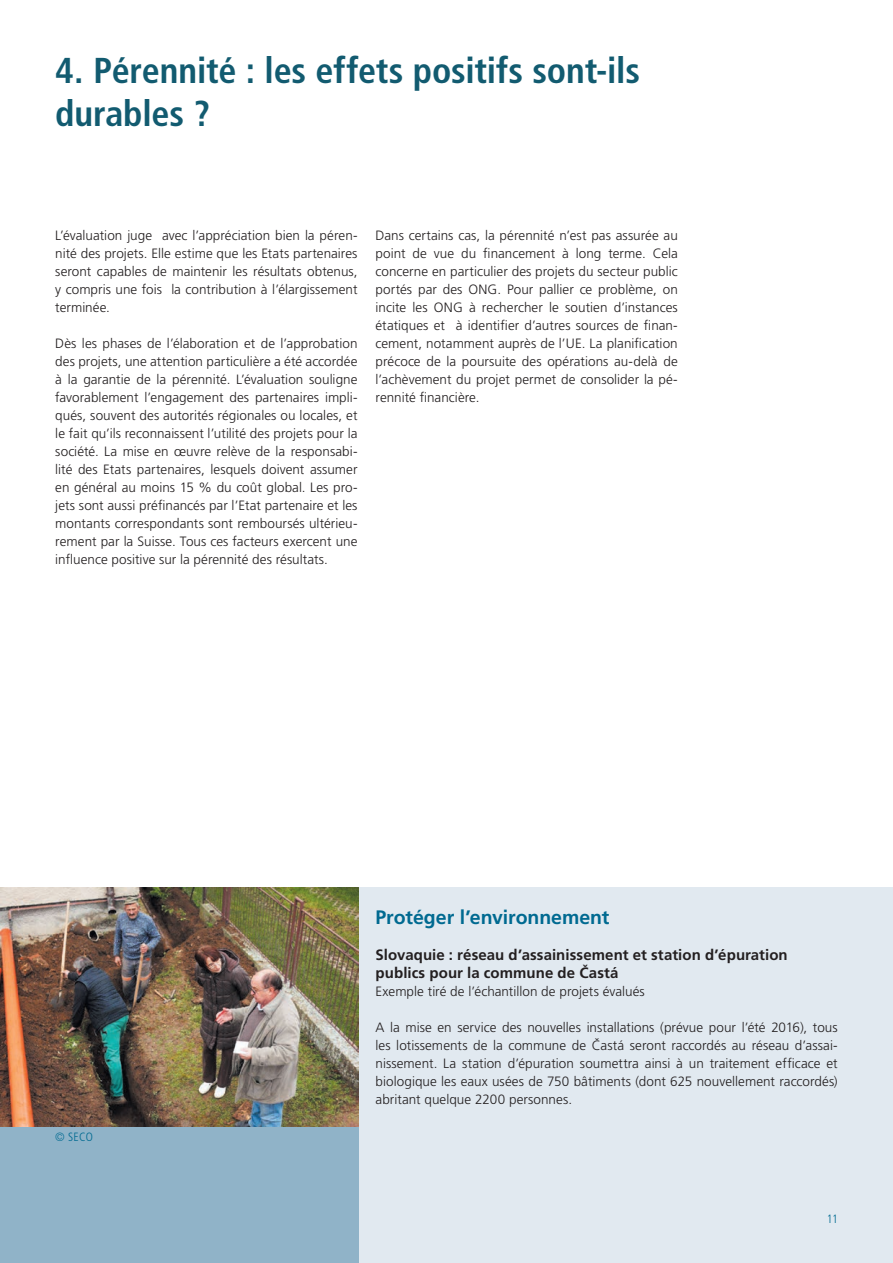
<style>
.page{position:relative;width:893px;height:1263px;background:#fff}
.page>*{position:absolute;margin:0;border:0;box-sizing:border-box;transform-origin:0 0}
.t1{font:700 condensed 36px/43.2px "Frutiger LT Pro";letter-spacing:-.005em;color:#125b70}
.Zwischentitel_13pt{font:700 19.5px "Frutiger LT Pro";letter-spacing:-.005em;color:#006a91}
._3_Zwischentitel_10p{font:700 15px/18px "Frutiger LT Pro";letter-spacing:.005em;color:#231f20}
._4_Lauftext_9pt{font:300 13.5px/18px "Frutiger LT Pro";letter-spacing:.005em;color:#231f20;text-align:justify}
._5_Legende{font:300 condensed 12px "Frutiger LT Pro";letter-spacing:.015em;color:#006a91}
</style>
<div class="page">
<div style="left:0;top:888px;width:893px;height:375px;background:#e1e9f0"></div>
<div style="left:0;top:1109px;width:358px;height:154px;background:#90b3c8"></div>
<img style="left:0;top:888px;width:358px;height:238px">
<p class="t1" style="left:55px;top:49px;width:586px">4. Pérennité : les effets positifs sont-ils durables ?</p>
<p class="_4_Lauftext_9pt" style="left:55px;top:226px;width:304px">L’évaluation juge avec l’appréciation bien la péren&shy;nité des projets. Elle estime que les Etats partenaires seront capables de maintenir les résultats obtenus, y compris une fois la contribution à l’élargissement terminée.</p>
<p class="_4_Lauftext_9pt" style="left:55px;top:334px;width:304px">Dès les phases de l’élaboration et de l’approbation des projets, une attention particulière a été accordée à la garantie de la pérennité. L’évaluation souligne favorablement l’engagement des partenaires impli&shy;qués, souvent des autorités régionales ou locales, et le fait qu’ils reconnaissent l’utilité des projets pour la société. La mise en œuvre relève de la responsabi&shy;lité des Etats partenaires, lesquels doivent assumer en général au moins 15 % du coût global. Les pro&shy;jets sont aussi préfinancés par l’Etat partenaire et les montants correspondants sont remboursés ultérieu&shy;rement par la Suisse. Tous ces facteurs exercent une influence positive sur la pérennité des résultats.</p>
<p class="_4_Lauftext_9pt" style="left:376px;top:226px;width:304px">Dans certains cas, la pérennité n’est pas assurée au point de vue du financement à long terme. Cela concerne en particulier des projets du secteur public portés par des ONG. Pour pallier ce problème, on incite les ONG à rechercher le soutien d’instances étatiques et à identifier d’autres sources de finan&shy;cement, notamment auprès de l’UE. La planification précoce de la poursuite des opérations au-delà de l’achèvement du projet permet de consolider la pé&shy;rennité financière.</p>
<p class="_5_Legende" style="left:55px;top:1130px;width:39px">© SECO</p>
<p class="Zwischentitel_13pt" style="left:376px;top:905px;width:235px">Protéger l’environnement</p>
<p class="_3_Zwischentitel_10p" style="left:376px;top:945px;width:414px">Slovaquie : réseau d’assainissement et station d’épuration publics pour la commune de Častá</p>
<p class="_4_Lauftext_9pt" style="left:376px;top:982px;width:271px">Exemple tiré de l’échantillon de projets évalués</p>
<p class="_4_Lauftext_9pt" style="left:376px;top:1018px;width:464px">A la mise en service des nouvelles installations (prévue pour l’été 2016), tous les lotissements de la commune de Častá seront raccordés au réseau d’assai&shy;nissement. La station d’épuration soumettra ainsi à un traitement efficace et biologique les eaux usées de 750 bâtiments (dont 625 nouvellement raccordés) abritant quelque 2200 personnes.</p>
<p class="_5_Legende" style="left:827px;top:1211px;width:12px">11</p>
</div>
